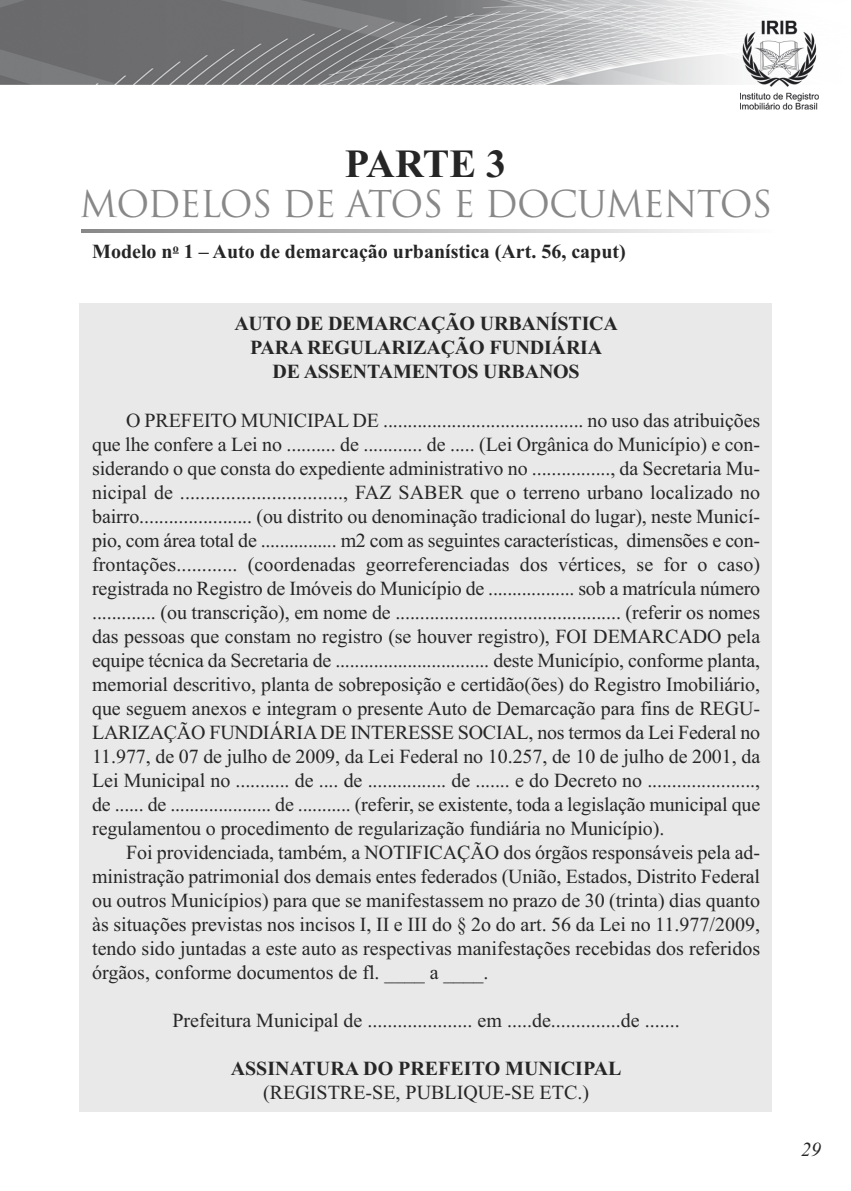
<style>
.page{position:relative;width:851px;height:1191px;background:#fff}
.page>*{position:absolute;margin:0;border:0;box-sizing:border-box;transform-origin:0 0}
.t1{font:700 40px "Times New Roman";letter-spacing:-.015em;color:#272627}
.t2{font:36px "Trajan";letter-spacing:-.025em;color:#888}
.t3{font:20px/24px "Times New Roman";color:#272627;text-align:justify}
.t4{font:700 20px/24px "Times New Roman";letter-spacing:-.01em;color:#272627;text-align:center}
.t5{font:italic 20px "Times New Roman";color:#272627}
</style>
<div class="page">
<div style="left:79px;top:303px;width:692px;height:808px;background:#e9e9e9"></div>
<img style="left:0;top:0;width:819px;height:110px">
<svg style="left:173px;top:252px;width:6px;height:2px"></svg>
<svg style="left:81px;top:229px;width:638px;height:3px;background:#bebebe"></svg>
<h1 class="t1" style="left:345px;top:140px;width:163px">PARTE 3</h1>
<h2 class="t2" style="left:79px;top:184px;width:694px">MODELOS DE ATOS E DOCUMENTOS</h2>
<p class="t4" style="left:92px;top:239px;width:535px">Modelo n<sup>o</sup> 1 – Auto de demarcação urbanística (Art. 56, caput)</p>
<p class="t4" style="left:234px;top:311px;width:385px">AUTO DE DEMARCAÇÃO URBANÍSTICA<br>PARA REGULARIZAÇÃO FUNDIÁRIA<br>DE ASSENTAMENTOS URBANOS</p>
<p class="t3" style="left:92px;top:408px;width:669px;text-indent:34px">O PREFEITO MUNICIPAL DE ......................................... no uso das atribuições que lhe confere a Lei no .......... de ............ de ..... (Lei Orgânica do Município) e con&shy;siderando o que consta do expediente administrativo no ................, da Secretaria Mu&shy;nicipal de ................................, FAZ SABER que o terreno urbano localizado no bairro....................... (ou distrito ou denominação tradicional do lugar), neste Municí&shy;pio, com área total de ................ m2 com as seguintes características, dimensões e con&shy;frontações............ (coordenadas georreferenciadas dos vértices, se for o caso) registrada no Registro de Imóveis do Município de .................. sob a matrícula número ............. (ou transcrição), em nome de .............................................. (referir os nomes das pessoas que constam no registro (se houver registro), FOI DEMARCADO pela equipe técnica da Secretaria de ................................ deste Município, conforme planta, memorial descritivo, planta de sobreposição e certidão(ões) do Registro Imobiliário, que seguem anexos e integram o presente Auto de Demarcação para fins de REGU-LARIZAÇÃO FUNDIÁRIADE INTERESSE SOCIAL, nos termos da Lei Federal no 11.977, de 07 de julho de 2009, da Lei Federal no 10.257, de 10 de julho de 2001, da Lei Municipal no ........... de .... de ................ de ....... e do Decreto no ......................, de ...... de ..................... de ........... (referir, se existente, toda a legislação municipal que regulamentou o procedimento de regularização fundiária no Município).</p>
<p class="t3" style="left:92px;top:840px;width:669px;text-indent:34px">Foi providenciada, também, a NOTIFICAÇÃO dos órgãos responsáveis pela ad&shy;ministração patrimonial dos demais entes federados (União, Estados, Distrito Federal ou outros Municípios) para que se manifestassem no prazo de 30 (trinta) dias quanto às situações previstas nos incisos I, II e III do § 2o do art. 56 da Lei no 11.977/2009, tendo sido juntadas a este auto as respectivas manifestações recebidas dos referidos órgãos, conforme documentos de fl. ____ a ____.</p>
<p class="t3" style="left:172px;top:1008px;width:509px">Prefeitura Municipal de ..................... em .....de..............de .......</p>
<p class="t4" style="left:231px;top:1055px;width:392px">ASSINATURA DO PREFEITO MUNICIPAL</p>
<p class="t3" style="left:263px;top:1080px;width:327px">(REGISTRE-SE, PUBLIQUE-SE ETC.)</p>
<p class="t5" style="left:801px;top:1137px;width:21px">29</p>
</div>
